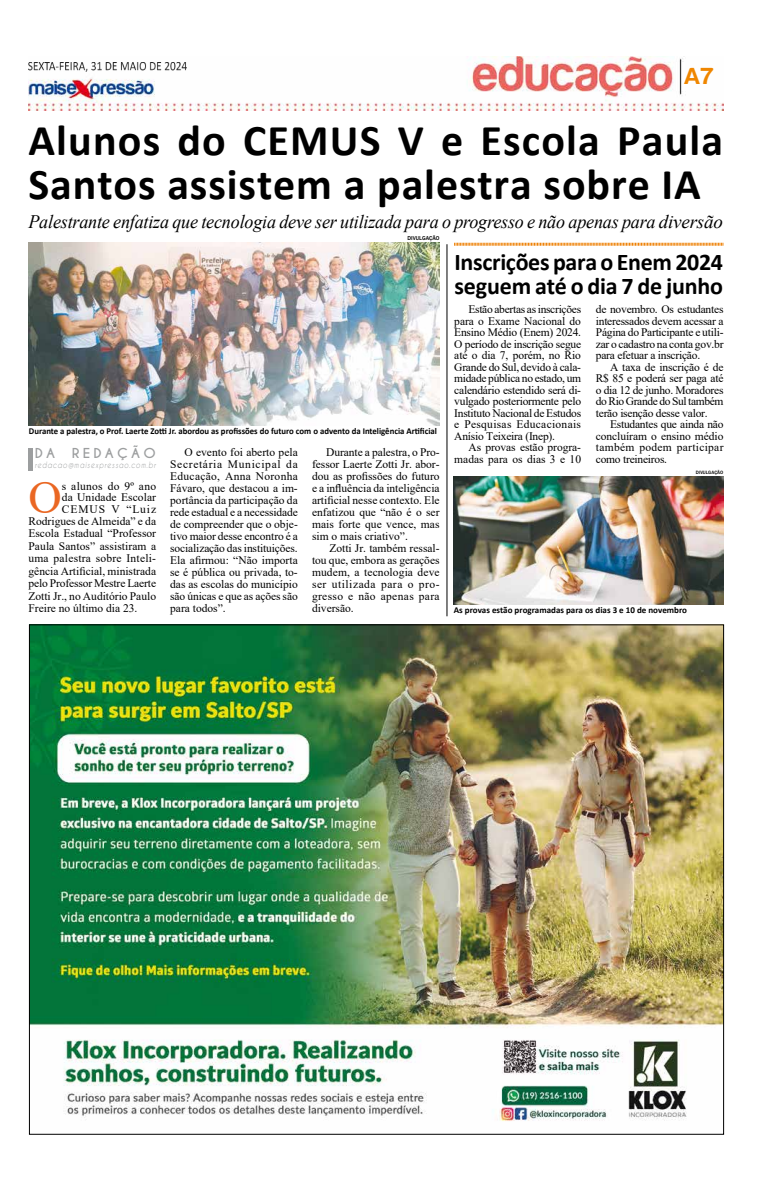
<style>
.page{position:relative;width:780px;height:1191px;background:#fff}
.page>*{position:absolute;margin:0;border:0;box-sizing:border-box;transform-origin:0 0}
.t1{font:46.2px "Times New Roman";color:#ea6723}
.t2{font:700 44px/44px "Calibri";letter-spacing:.02em;color:#000}
.t3{font:700 24px/24px "Calibri";letter-spacing:-.01em;color:#000}
.t4{font:24px "Harabara";color:#ef8600}
.t5{font:italic 19px "Times New Roman";letter-spacing:-.01em;color:#000;scale:.95 1}
.t6{font:700 12.9px "Caviar Dreams";letter-spacing:.24em;color:#9c9e9f;scale:1.04 1}
.t7{font:11.5px/12px "Times New Roman";color:#000;text-align:justify}
.t8{font:11.5px "Times New Roman";letter-spacing:.02em;color:#000}
.t9{font:11.5px "Times New Roman";letter-spacing:.025em;color:#000}
.t10{font:11.5px "Times New Roman";letter-spacing:.08em;color:#000}
.t11{font:700 9px "Calibri";color:#000}
.t12{font:italic 8.3px "Caviar Dreams";letter-spacing:.11em;color:#9c9e9f;scale:.83 1}
.t13{font:500 5.8px "Franklin Gothic";color:#000}
.t14{font:500 4.9px "Franklin Gothic";color:#000}
</style>
<div class="page">
<img style="left:29px;top:57px;width:694px;height:53px">
<img style="left:31px;top:626px;width:691px;height:495px">
<img style="left:29px;top:62px;width:158px;height:9px">
<hr style="left:28px;top:448px;width:4px;height:23px;background:#9c9e9f">
<img style="left:28px;top:243px;width:411px;height:182px">
<svg style="left:454px;top:243px;width:269px;height:3px"></svg>
<hr style="left:446px;top:244px;width:1px;height:372px;background:#000">
<img style="left:453px;top:476px;width:270px;height:128px">
<h3 class="t4" style="left:684px;top:63px;width:31px">A7</h3>
<h2 class="t2" style="left:28px;top:118px;width:696px">Alunos do CEMUS V e Escola Paula<br>Santos assistem a palestra sobre IA</h2>
<h3 class="t5" style="left:28px;top:208px;width:732px">Palestrante enfatiza que tecnologia deve ser utilizada para o progresso e não apenas para diversão</h3>
<p class="t13" style="left:407px;top:234px;width:34px">DIVULGAÇÃO</p>
<p class="t11" style="left:29px;top:425px;width:409px">Durante a palestra, o Prof. Laerte Zotti Jr. abordou as profissões do futuro com o advento da Inteligência Artificial</p>
<p class="t6" style="left:35px;top:445px;width:21px">DA</p>
<p class="t6" style="left:72px;top:445px;width:82px">REDAÇÃO</p>
<p class="t12" style="left:35px;top:460px;width:147px">redacao@maisexpressao.com.br</p>
<h1 class="t1" style="left:28px;top:464px;width:35px">O</h1>
<p class="t9" style="left:62px;top:477px;width:96px">s alunos do 9º ano</p>
<p class="t7" style="left:62px;top:491px;width:96px">da Unidade Escolar</p>
<p class="t10" style="left:62px;top:500px;width:96px">CEMUS V “Luiz</p>
<p class="t7" style="left:28px;top:515px;width:129px">Rodrigues de Almeida” e da</p>
<p class="t7" style="left:28px;top:527px;width:129px">Escola Estadual “Professor</p>
<p class="t7" style="left:28px;top:539px;width:129px">Paula Santos” assistiram a</p>
<p class="t8" style="left:28px;top:550px;width:129px">uma palestra sobre Inteli-</p>
<p class="t7" style="left:28px;top:564px;width:129px">gência Artificial, ministrada</p>
<p class="t7" style="left:28px;top:577px;width:129px">pelo Professor Mestre Laerte</p>
<p class="t7" style="left:28px;top:589px;width:129px">Zotti Jr., no Auditório Paulo</p>
<p class="t7" style="left:28px;top:602px;width:110px">Freire no último dia 23.</p>
<p class="t7" style="left:170px;top:446px;width:129px;text-indent:14px">O evento foi aberto pela Secretária Municipal da Educação, Anna Noronha Fávaro, que destacou a im&shy;portância da participação da rede estadual e a necessidade de compreender que o obje&shy;tivo maior desse encontro é a socialização das instituições.<br>Ela afirmou: “Não importa se é pública ou privada, to&shy;das as escolas do município são únicas e que as ações são para todos”.</p>
<p class="t7" style="left:312px;top:446px;width:129px;text-indent:14px">Durante a palestra, o Pro&shy;fessor Laerte Zotti Jr. abor&shy;dou as profissões do futuro e a influência da inteligência artificial nesse contexto. Ele enfatizou que “não é o ser mais forte que vence, mas sim o mais criativo”.</p>
<p class="t7" style="left:312px;top:542px;width:129px;text-indent:17px">Zotti Jr. também ressal&shy;tou que, embora as gerações mudem, a tecnologia deve ser utilizada para o pro&shy;gresso e não apenas para diversão.</p>
<h3 class="t3" style="left:454px;top:250px;width:270px">Inscrições para o Enem 2024 seguem até o dia 7 de junho</h3>
<p class="t7" style="left:454px;top:303px;width:128px;line-height:11.5px;text-indent:14px">Estão abertas as inscrições para o Exame Nacional do Ensino Médio (Enem) 2024.<br>O período de inscrição segue até o dia 7, porém, no Rio Grande do Sul, devido à cala&shy;midade pública no estado, um calendário estendido será di&shy;vulgado posteriormente pelo Instituto Nacional de Estudos e Pesquisas Educacionais Anísio Teixeira (Inep).</p>
<p class="t7" style="left:454px;top:441px;width:128px;line-height:11.5px;text-align:right">As provas estão progra&shy;madas para os dias 3 e 10</p>
<p class="t7" style="left:595px;top:303px;width:129px;line-height:11.5px">de novembro. Os estudantes interessados devem acessar a Página do Participante e utili&shy;zar o cadastro na conta gov.br para efetuar a inscrição.</p>
<p class="t7" style="left:595px;top:361px;width:129px;line-height:11.5px;text-indent:14px">A taxa de inscrição é de R$ 85 e poderá ser paga até o dia 12 de junho. Moradores do Rio Grande do Sul também terão isenção desse valor.</p>
<p class="t7" style="left:595px;top:418px;width:129px;line-height:11.5px;text-indent:14px">Estudantes que ainda não concluíram o ensino médio também podem participar como treineiros.</p>
<p class="t14" style="left:695px;top:469px;width:29px">DIVULGAÇÃO</p>
<p class="t11" style="left:453px;top:603px;width:235px">As provas estão programadas para os dias 3 e 10 de novembro</p>
</div>
